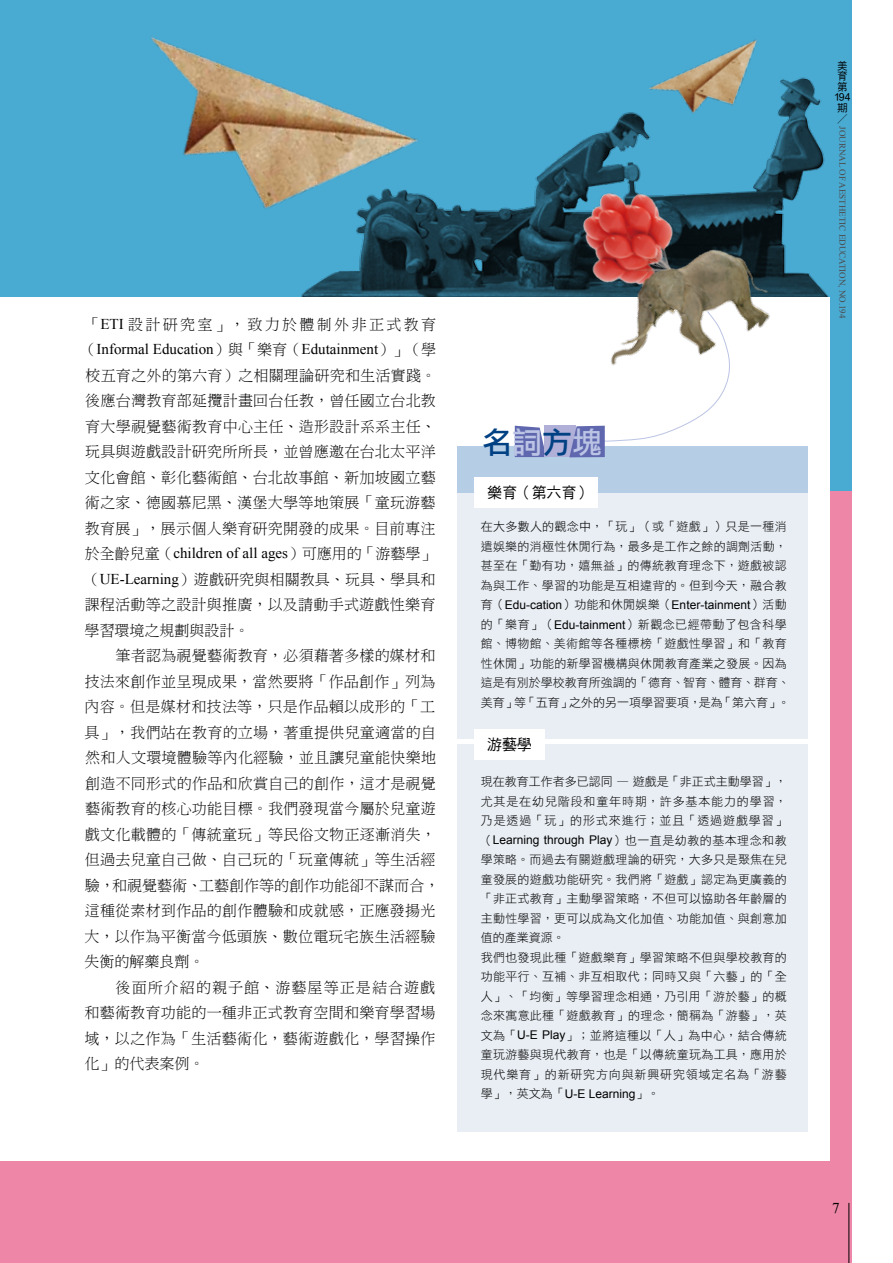
<style>
.page{position:relative;width:893px;height:1263px;background:#fff}
.page>*{position:absolute;margin:0;border:0;box-sizing:border-box;transform-origin:0 0}
.t1{font:30px "Li Hei Pro";color:#004183}
.t2{font:15px/25.5px "DF Ming Lt HK BF";letter-spacing:.02em;color:#000;text-align:justify}
.t3{font:15px "Times New Roman";color:#000}
.t4{font:15px "DF Ming Lt HK BF";letter-spacing:.16em;color:#000}
.t5{font:15px "DF Hei Md HKP BF";letter-spacing:-.01em;color:#000}
.t6{font:12px/19.5px "DF Hei Lt HKP BF";letter-spacing:.025em;color:#000;text-align:justify}
.t7{font:12px "Arial";color:#000}
.t8{font:10.5px/10.6px "DF Hei Md HKP BF";color:#000;text-align:center}
.t9{font:10.5px "P Ming Li U";color:#000}
.t10{font:9px "Times New Roman";color:#4c4948}
.s1{font-family:"Times New Roman"}
.s2{font-family:"DF Ming Lt HK BF"}
.s3{color:#bbc4e4}
.s4{font-family:"DF Hei Lt HKP BF"}
.s5{font-family:"Arial"}
</style>
<div class="page">
<div style="left:0;top:442px;width:851px;height:821px;background:#ee86a8"></div>
<div style="left:0;top:0;width:851px;height:491px;background:#49aad2"></div>
<img style="left:457px;top:0;width:395px;height:378px">
<div style="left:0;top:298px;width:829px;height:863px;background:#fff"></div>
<img style="left:79px;top:37px;width:378px;height:261px">
<img style="left:626px;top:4px;width:149px;height:137px">
<img style="left:511px;top:147px;width:304px;height:294px">
<hr style="left:849px;top:1203px;width:1px;height:60px;background:#000">
<div style="left:457px;top:446px;width:351px;height:293px;background:#e9eef4"></div>
<div style="left:457px;top:744px;width:351px;height:387px;background:#e9eef4"></div>
<div style="left:457px;top:446px;width:351px;height:46px;background:#b6cde6"></div>
<div style="left:474px;top:729px;width:70px;height:31px;background:#fff"></div>
<div style="left:474px;top:477px;width:123px;height:31px;background:#fff"></div>
<svg style="left:515px;top:426px;width:29px;height:31px"></svg>
<div style="left:544px;top:426px;width:32px;height:31px;background:#b0afd7"></div>
<svg style="left:569px;top:311px;width:162px;height:146px"></svg>
<p class="t4" style="left:85px;top:317px;width:352px">「<span class="s1">ETI</span> 設計研究室」，致力於體制外非正式教育</p>
<p class="t3" style="left:82px;top:339px;width:356px"><span class="s2">（</span>Informal Education<span class="s2">）與「樂育（</span>Edutainment<span class="s2">）」（學</span></p>
<p class="t2" style="left:85px;top:363px;width:353px">校五育之外的第六育）之相關理論研究和生活實踐。後應台灣教育部延攬計畫回台任教，曾任國立台北教育大學視覺藝術教育中心主任、造形設計系系主任、玩具與遊戲設計研究所所長，並曾應邀在台北太平洋文化會館、彰化藝術館、台北故事館、新加坡國立藝術之家、德國慕尼黑、漢堡大學等地策展「童玩游藝教育展」，展示個人樂育研究開發的成果。目前專注</p>
<p class="t3" style="left:85px;top:543px;width:352px"><span class="s2">於全齡兒童（</span>children of all ages<span class="s2">）可應用的「游藝學」</span></p>
<p class="t2" style="left:85px;top:567px;width:352px">（<span class="s1">UE-Learning</span>）遊戲研究與相關教具、玩具、學具和課程活動等之設計與推廣，以及請動手式遊戲性樂育學習環境之規劃與設計。</p>
<p class="t2" style="left:84px;top:643px;width:356px;text-align:left;text-indent:31px">筆者認為視覺藝術教育，必須藉著多樣的媒材和技法來創作並呈現成果，當然要將「作品創作」列為內容。但是媒材和技法等，只是作品賴以成形的「工具」，我們站在教育的立場，著重提供兒童適當的自然和人文環境體驗等內化經驗，並且讓兒童能快樂地創造不同形式的作品和欣賞自己的創作，這才是視覺藝術教育的核心功能目標。我們發現當今屬於兒童遊戲文化載體的「傳統童玩」等民俗文物正逐漸消失，但過去兒童自己做、自己玩的「玩童傳統」等生活經驗，和視覺藝術、工藝創作等的創作功能卻不謀而合，這種從素材到作品的創作體驗和成就感，正應發揚光大，以作為平衡當今低頭族、數位電玩宅族生活經驗失衡的解藥良劑。</p>
<p class="t2" style="left:84px;top:975px;width:352px;text-indent:31px">後面所介紹的親子館、游藝屋等正是結合遊戲和藝術教育功能的一種非正式教育空間和樂育學習場域，以之作為「生活藝術化，藝術遊戲化，學習操作化」的代表案例。</p>
<h1 class="t1" style="left:482px;top:427px;width:121px">名<span class="s3">詞</span>方<span class="s3">塊</span></h1>
<p class="t5" style="left:487px;top:484px;width:106px">樂育（第六育）</p>
<p class="t6" style="left:481px;top:517px;width:308px">在大多數人的觀念中，「玩」（或「遊戲」）只是一種消遣娛樂的消極性休閒行為，最多是工作之餘的調劑活動，甚至在「勤有功，嬉無益」的傳統教育理念下，遊戲被認為與工作、學習的功能是互相違背的。但到今天，融合教</p>
<p class="t7" style="left:481px;top:597px;width:308px"><span class="s4">育（</span>Edu-cation<span class="s4">）功能和休閒娛樂（</span>Enter-tainment<span class="s4">）活動</span></p>
<p class="t6" style="left:481px;top:614px;width:311px;text-align:left">的「樂育」（<span class="s5">Edu-tainment</span>）新觀念已經帶動了包含科學館、博物館、美術館等各種標榜「遊戲性學習」和「教育性休閒」功能的新學習機構與休閒教育產業之發展。因為這是有別於學校教育所強調的「德育、智育、體育、群育、美育」等「五育」之外的另一項學習要項，是為「第六育」。</p>
<p class="t5" style="left:487px;top:737px;width:46px">游藝學</p>
<p class="t6" style="left:481px;top:772px;width:308px">現在教育工作者多已認同 — 遊戲是「非正式主動學習」，尤其是在幼兒階段和童年時期，許多基本能力的學習，乃是透過「玩」的形式來進行；並且「透過遊戲學習」</p>
<p class="t7" style="left:481px;top:832px;width:308px"><span class="s4">（</span>Learning through Play<span class="s4">）也一直是幼教的基本理念和教</span></p>
<p class="t6" style="left:481px;top:850px;width:308px;text-align:left">學策略。而過去有關遊戲理論的研究，大多只是聚焦在兒童發展的遊戲功能研究。我們將「遊戲」認定為更廣義的「非正式教育」主動學習策略，不但可以協助各年齡層的主動性學習，更可以成為文化加值、功能加值、與創意加值的產業資源。<br>我們也發現此種「遊戲樂育」學習策略不但與學校教育的功能平行、互補、非互相取代；同時又與「六藝」的「全人」、「均衡」等學習理念相通，乃引用「游於藝」的概念來寓意此種「遊戲教育」的理念，簡稱為「游藝」，英文為「<span class="s5">U-E Play</span>」；並將這種以「人」為中心，結合傳統童玩游藝與現代教育，也是「以傳統童玩為工具，應用於現代樂育」的新研究方向與新興研究領域定名為「游藝</p>
<p class="t7" style="left:481px;top:1086px;width:180px"><span class="s4">學」，英文為「</span>U-E Learning<span class="s4">」。</span></p>
<p class="t8" style="left:834px;top:60px;width:18px">美育第<br>194期</p>
<p class="t9" style="left:837px;top:113px;width:12px">／</p>
<p class="t10" style="left:849px;top:126px;width:194px;rotate:90deg">JOURNAL OF AESTHETIC EDUCATION, NO.194</p>
<p class="t3" style="left:832px;top:1198px;width:9px">7</p>
</div>
